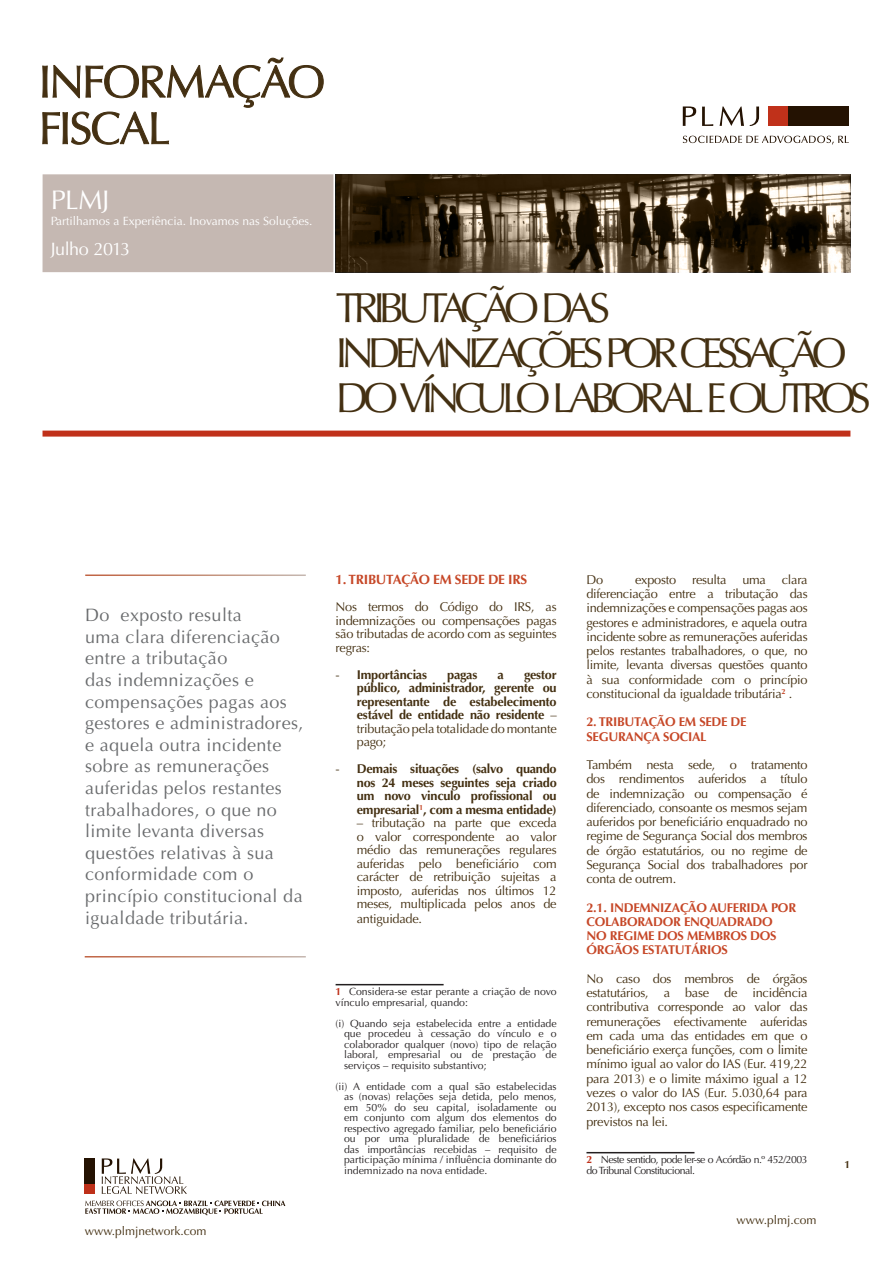
<style>
.page{position:relative;width:893px;height:1263px;background:#fff}
.page>*{position:absolute;margin:0;border:0;box-sizing:border-box;transform-origin:0 0}
.t1{font:42px/45px "Optima";letter-spacing:-.14em;color:#443012}
.t2{font:27px "Optima";color:#fff}
.t3{font:18px/21.6px "Optima";letter-spacing:.02em;color:#696b6d}
.t4{font:18px "Optima";letter-spacing:-.035em;color:#fff}
.t5{font:700 13.5px "Optima";letter-spacing:-.02em;color:#c64727}
.t6{font:12.75px/14.2px "Optima";letter-spacing:-.02em;color:#443012;text-align:justify}
.t7{font:700 12.75px/13.5px "Optima";letter-spacing:-.02em;color:#443012;text-align:justify}
.t8{font:700 12.75px/14.2px "Optima";letter-spacing:-.02em;color:#c64727}
.t9{font:12px "Optima";color:#fff}
.t10{font:12px "Optima";color:#443012}
.t11{font:10.5px/10.5px "Optima";color:#231f20;text-align:justify}
.t12{font:10.5px/10.5px "Optima";letter-spacing:-.05em;color:#231f20}
.t13{font:700 10.5px "Optima";color:#443012}
.s1{font-weight:400}
.s2{font-weight:700;color:#be3019}
</style>
<div class="page">
<div style="left:43px;top:174px;width:290px;height:98px;background:#c5b8b2"></div>
<svg style="left:42px;top:58px;width:282px;height:87px"></svg>
<svg style="left:336px;top:174px;width:514px;height:98px;background:#544633"></svg>
<div style="left:43px;top:431px;width:807px;height:6px;background:#c0311a"></div>
<div style="left:788px;top:106px;width:61px;height:20px;background:#241202"></div>
<div style="left:769px;top:106px;width:19px;height:20px;background:#c0311a"></div>
<svg style="left:683px;top:106px;width:76px;height:20px"></svg>
<svg style="left:683px;top:136px;width:166px;height:8px"></svg>
<div style="left:85px;top:1184px;width:10px;height:10px;background:#be3019"></div>
<div style="left:85px;top:1158px;width:10px;height:26px;background:#241202"></div>
<svg style="left:102px;top:1158px;width:85px;height:36px"></svg>
<svg style="left:85px;top:1200px;width:200px;height:15px"></svg>
<hr style="left:336px;top:984px;width:108px;height:1px;background:#231f20">
<hr style="left:586px;top:1152px;width:108px;height:1px;background:#231f20">
<h2 class="t2" style="left:51px;top:185px;width:60px">PLMJ</h2>
<p class="t9" style="left:51px;top:214px;width:263px">Partilhamos a Experiência. Inovamos nas Soluções.</p>
<h3 class="t4" style="left:51px;top:238px;width:81px">Julho 2013</h3>
<p class="t1" style="left:336px;top:286px;width:536px">TRIBUTAÇÃO DAS<br>INDEMNIZAÇÕES POR CESSAÇÃO<br>DO VÍNCULO LABORAL E OUTROS</p>
<p class="t3" style="left:85px;top:604px;width:220px">Do exposto resulta<br>uma clara diferenciação entre a tributação<br>das indemnizações e compensações pagas aos gestores e administradores, e aquela outra incidente sobre as remunerações auferidas pelos restantes trabalhadores, o que no limite levanta diversas questões relativas à sua conformidade com o princípio constitucional da igualdade tributária.</p>
<p class="t10" style="left:85px;top:1224px;width:123px">www.plmjnetwork.com</p>
<p class="t5" style="left:336px;top:572px;width:193px">1. TRIBUTAÇÃO EM SEDE DE IRS</p>
<p class="t6" style="left:336px;top:600px;width:223px;line-height:13.5px">Nos termos do Código do IRS, as indemnizações ou compensações pagas são tributadas de acordo com as seguintes regras:</p>
<p class="t7" style="left:336px;top:668px;width:93px"><span class="s1">-</span> Importâncias</p>
<p class="t7" style="left:447px;top:668px;width:32px">pagas</p>
<p class="t7" style="left:497px;top:668px;width:8px">a</p>
<p class="t7" style="left:357px;top:668px;width:201px;text-indent:167px">gestor público, administrador, gerente ou representante de estabelecimento estável de entidade não residente <span class="s1">– tributação pela totalidade do montante pago;</span></p>
<p class="t7" style="left:357px;top:762px;width:201px;text-indent:-21px"><span class="s1">-</span> Demais situações (salvo quando nos 24 meses seguintes seja criado um novo vinculo profissional ou empresarial<sup>1</sup>, com a mesma entidade)</p>
<p class="t6" style="left:357px;top:816px;width:201px;line-height:13.6px">– tributação na parte que exceda o valor correspondente ao valor médio das remunerações regulares auferidas pelo beneficiário com carácter de retribuição sujeitas a imposto, auferidas nos últimos 12 meses, multiplicada pelos anos de antiguidade.</p>
<p class="t11" style="left:336px;top:986px;width:223px"><span class="s2">1</span> Considera-se estar perante a criação de novo vínculo empresarial, quando:</p>
<p class="t11" style="left:344px;top:1018px;width:214px;text-indent:-9px">(i) Quando seja estabelecida entre a entidade que procedeu à cessação do vínculo e o colaborador qualquer (novo) tipo de relação laboral, empresarial ou de prestação de serviços – requisito substantivo;</p>
<p class="t11" style="left:344px;top:1081px;width:214px;text-indent:-9px">(ii) A entidade com a qual são estabelecidas as (novas) relações seja detida, pelo menos, em 50% do seu capital, isoladamente ou em conjunto com algum dos elementos do respectivo agregado familiar, pelo beneficiário ou por uma pluralidade de beneficiários das importâncias recebidas – requisito de participação mínima / influência dominante do indemnizado na nova entidade.</p>
<p class="t6" style="left:586px;top:572px;width:223px;text-indent:49px">exposto resulta uma clara diferenciação entre a tributação das indemnizações e compensações pagas aos gestores e administradores, e aquela outra incidente sobre as remunerações auferidas pelos restantes trabalhadores, o que, no limite, levanta diversas questões quanto à sua conformidade com o princípio constitucional da igualdade tributária<sup>2</sup> .</p>
<p class="t8" style="left:586px;top:715px;width:162px">2. TRIBUTAÇÃO EM SEDE DE<br>SEGURANÇA SOCIAL</p>
<p class="t6" style="left:586px;top:758px;width:223px">Também nesta sede, o tratamento dos rendimentos auferidos a título de indemnização ou compensação é diferenciado, consoante os mesmos sejam auferidos por beneficiário enquadrado no regime de Segurança Social dos membros de órgão estatutários, ou no regime de Segurança Social dos trabalhadores por conta de outrem.</p>
<p class="t8" style="left:586px;top:900px;width:211px">2.1. INDEMNIZAÇÃO AUFERIDA POR<br>COLABORADOR ENQUADRADO<br>NO REGIME DOS MEMBROS DOS<br>ÓRGÃOS ESTATUTÁRIOS</p>
<p class="t6" style="left:586px;top:971px;width:223px">No caso dos membros de órgãos estatutários, a base de incidência contributiva corresponde ao valor das remunerações efectivamente auferidas em cada uma das entidades em que o beneficiário exerça funções, com o limite mínimo igual ao valor do IAS (Eur. 419,22 para 2013) e o limite máximo igual a 12 vezes o valor do IAS (Eur. 5.030,64 para 2013), excepto nos casos especificamente previstos na lei.</p>
<p class="t12" style="left:586px;top:1154px;width:223px"><span class="s2">2</span> Neste sentido, pode‐ler-se o Acórdão n.º 452/2003 do Tribunal Constitucional.</p>
<p class="t6" style="left:586px;top:572px;width:18px">Do</p>
<p class="t10" style="left:737px;top:1213px;width:81px">www.plmj.com</p>
<p class="t13" style="left:845px;top:1158px;width:7px">1</p>
</div>
